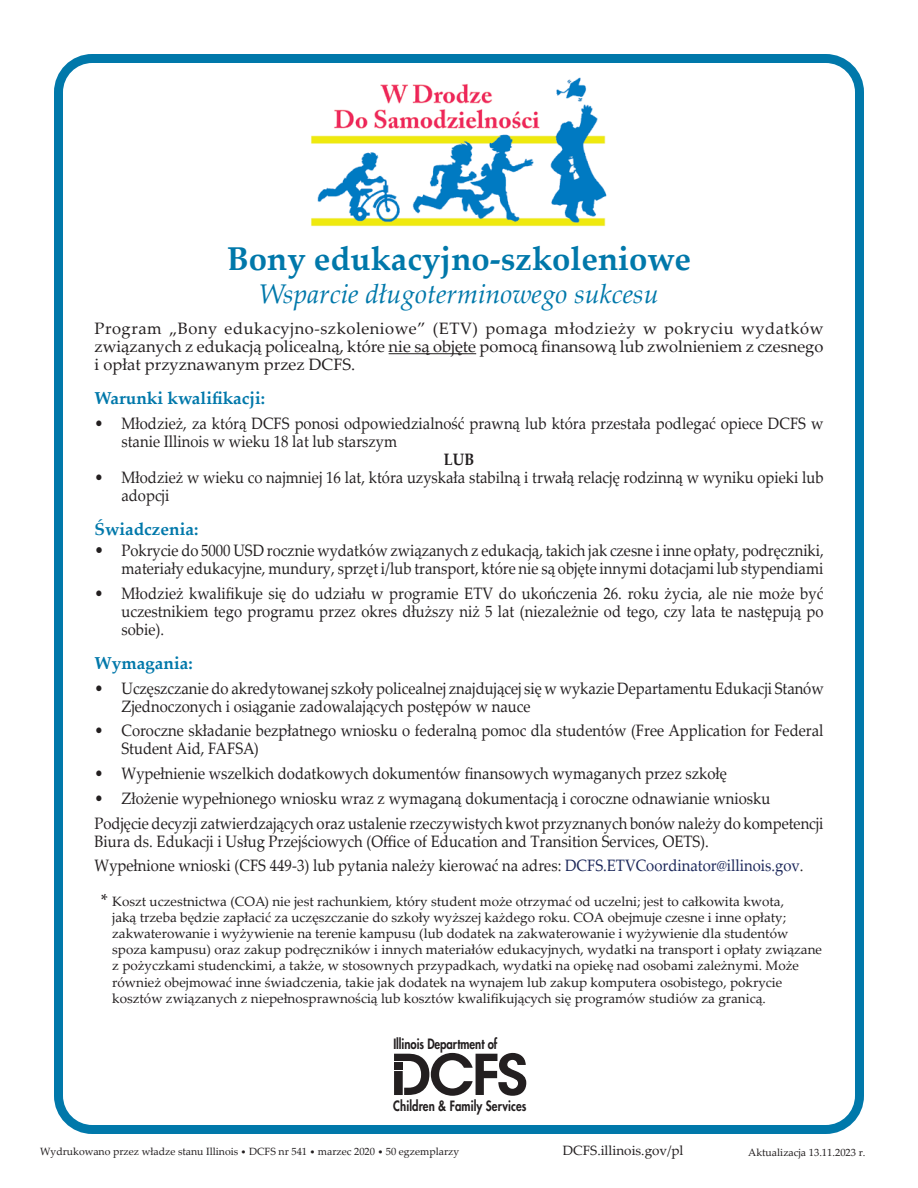
<style>
.page{position:relative;width:918px;height:1188px;background:#fff}
.page>*{position:absolute;margin:0;border:0;box-sizing:border-box;transform-origin:0 0}
.t1{font:700 33px "Palatino Linotype";color:#0078aa}
.t2{font:italic 27px "Palatino Linotype";color:#0078aa}
.t3{font:700 17.25px "Palatino Linotype";color:#0078aa}
.t4{font:16.5px/18px "Palatino Linotype";color:#231f20;scale:.9 1}
.t5{font:16.5px/18px "Palatino Linotype";color:#231f20;text-align:justify}
.t6{font:700 16.5px "Palatino Linotype";color:#231f20;scale:.9 1}
.t7{font:800 13.8px "Futura";letter-spacing:.01em;color:#231f20;scale:.82 1}
.t8{font:13.5px/16.2px "Palatino Linotype";color:#231f20}
.t9{font:10.5px "Palatino Linotype";color:#231f20}
.s1{font-size:17.25px}
.s2{color:#1b275a}
.s3{font-size:17.25px;color:#fff}
.s4{font-size:9px}
</style>
<div class="page">
<div style="left:54px;top:54px;width:810px;height:1080px;border:9px solid #0078aa;border-radius:34px"></div>
<hr style="left:389px;top:353px;width:87px;height:1px;background:#231f20">
<svg style="left:394px;top:1053px;width:132px;height:43px"></svg>
<div style="left:394px;top:1062px;width:9px;height:8px;background:#231f20"></div>
<img style="left:311px;top:77px;width:296px;height:150px">
<h1 class="t1" style="left:227px;top:236px;width:465px">Bony edukacyjno-szkoleniowe</h1>
<h2 class="t2" style="left:259px;top:274px;width:401px">Wsparcie długoterminowego sukcesu</h2>
<p class="t5" style="left:94px;top:319px;width:730px">Program „Bony edukacyjno-szkoleniowe” (ETV) pomaga młodzieży w pokryciu wydatków związanych z edukacją policealną, które nie są objęte pomocą finansową lub zwolnieniem z czesnego i opłat przyznawanym przez DCFS.</p>
<p class="t3" style="left:94px;top:386px;width:172px">Warunki kwalifikacji:</p>
<p class="t4" style="left:121px;top:414px;width:782px;text-indent:-27px">• Młodzież, za którą DCFS ponosi odpowiedzialność prawną lub która przestała podlegać opiece DCFS w stanie Illinois w wieku 18 lat lub starszym</p>
<p class="t6" style="left:444px;top:448px;width:35px">LUB</p>
<p class="t4" style="left:121px;top:468px;width:782px;text-indent:-27px">• Młodzież w wieku co najmniej 16 lat, która uzyskała stabilną i trwałą relację rodzinną w wyniku opieki lub adopcji</p>
<p class="t3" style="left:94px;top:517px;width:105px">Świadczenia:</p>
<p class="t4" style="left:94px;top:541px;width:812px;text-align:right"><span class="s1">•</span> Pokrycie do 5000 USD rocznie wydatków związanych z edukacją, takich jak czesne i inne opłaty, podręczniki, materiały edukacyjne, mundury, sprzęt i/lub transport, które nie są objęte innymi dotacjami lub stypendiami</p>
<p class="t4" style="left:122px;top:583px;width:781px;text-align:justify;text-indent:-27px">• Młodzież kwalifikuje się do udziału w programie ETV do ukończenia 26. roku życia, ale nie może być uczestnikiem tego programu przez okres dłuższy niż 5 lat (niezależnie od tego, czy lata te następują po sobie).</p>
<p class="t3" style="left:94px;top:651px;width:100px">Wymagania:</p>
<p class="t4" style="left:121px;top:678px;width:782px;text-indent:-27px">• Uczęszczanie do akredytowanej szkoły policealnej znajdującej się w wykazie Departamentu Edukacji Stanów<br>Zjednoczonych i osiąganie zadowalających postępów w nauce</p>
<p class="t4" style="left:121px;top:721px;width:782px;text-indent:-27px">• Coroczne składanie bezpłatnego wniosku o federalną pomoc dla studentów (Free Application for Federal<br>Student Aid, FAFSA)</p>
<p class="t4" style="left:94px;top:764px;width:704px">• Wypełnienie wszelkich dodatkowych dokumentów finansowych wymaganych przez szkołę</p>
<p class="t4" style="left:94px;top:785px;width:812px;line-height:24.8px">• Złożenie wypełnionego wniosku wraz z wymaganą dokumentacją i coroczne odnawianie wniosku<br>Podjęcie decyzji zatwierdzających oraz ustalenie rzeczywistych kwot przyznanych bonów należy do kompetencji</p>
<p class="t4" style="left:94px;top:828px;width:789px;line-height:24.8px">Biura ds. Edukacji i Usług Przejściowych (Office of Education and Transition Services, OETS).<br>Wypełnione wnioski (CFS 449-3) lub pytania należy kierować na adres: <span class="s2">DCFS.ETVCoordinator@illinois.gov</span>.</p>
<p class="t8" style="left:112px;top:892px;width:711px;text-indent:-18px"><span class="s3">*</span><span class="s1">*</span> Koszt uczestnictwa (COA) nie jest rachunkiem, który student może otrzymać od uczelni; jest to całkowita kwota,<br>jaką trzeba będzie zapłacić za uczęszczanie do szkoły wyższej każdego roku. COA obejmuje czesne i inne opłaty; zakwaterowanie i wyżywienie na terenie kampusu (lub dodatek na zakwaterowanie i wyżywienie dla studentów spoza kampusu) oraz zakup podręczników i innych materiałów edukacyjnych, wydatki na transport i opłaty związane z pożyczkami studenckimi, a także, w stosownych przypadkach, wydatki na opiekę nad osobami zależnymi. Może również obejmować inne świadczenia, takie jak dodatek na wynajem lub zakup komputera osobistego, pokrycie kosztów związanych z niepełnosprawnością lub kosztów kwalifikujących się programów studiów za granicą.</p>
<p class="t7" style="left:393px;top:1035px;width:128px">Illinois Department of</p>
<p class="t7" style="left:393px;top:1097px;width:164px">Children &amp; Family Services</p>
<p class="t9" style="left:40px;top:1144px;width:421px">Wydrukowano przez władze stanu Illinois <span class="s4">•</span> DCFS nr 541 <span class="s4">•</span> marzec 2020 <span class="s4">•</span> 50 egzemplarzy</p>
<p class="t8" style="left:563px;top:1142px;width:122px">DCFS.illinois.gov/pl</p>
<p class="t9" style="left:748px;top:1145px;width:119px">Aktualizacja 13.11.2023 r.</p>
</div>
